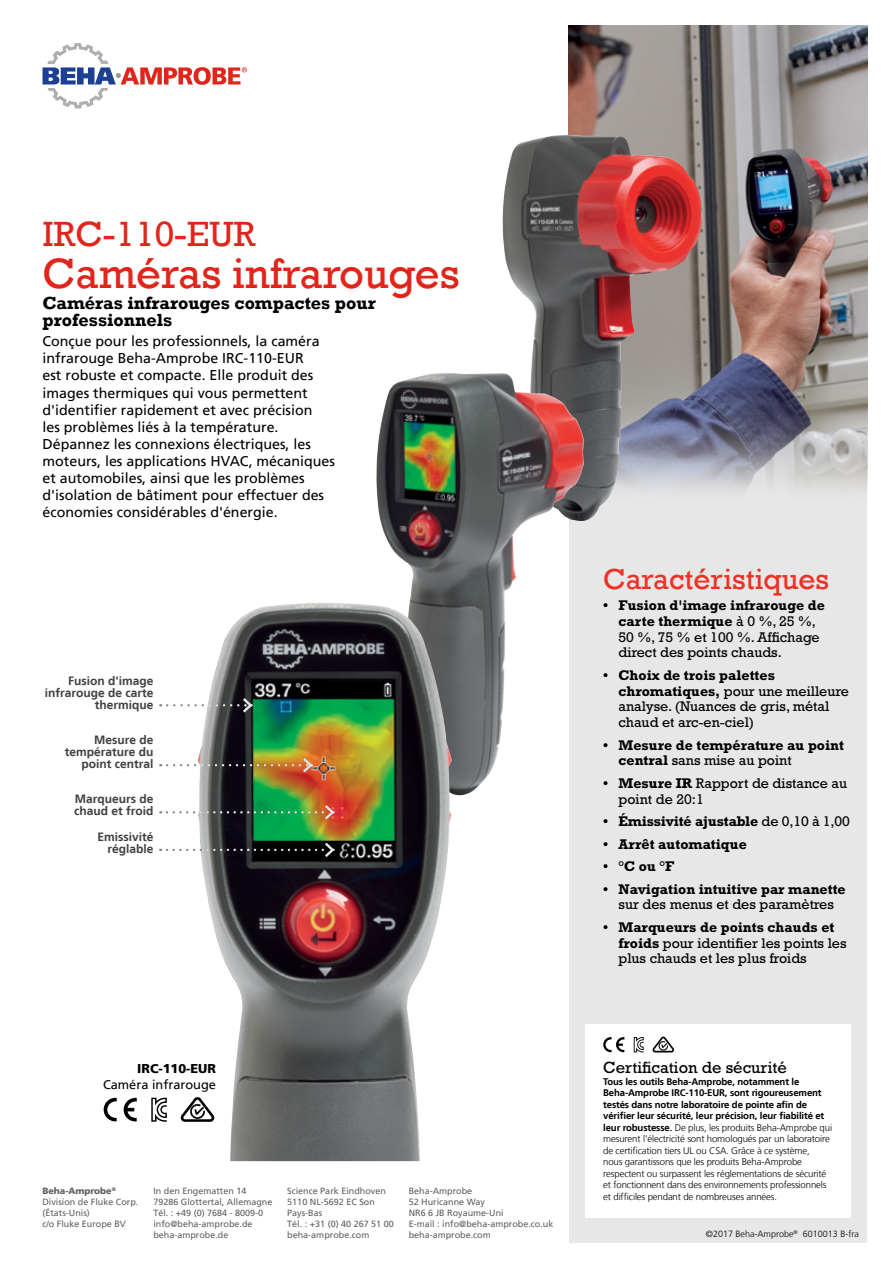
<style>
.page{position:relative;width:893px;height:1263px;background:#fff}
.page>*{position:absolute;margin:0;border:0;box-sizing:border-box;transform-origin:0 0}
.t1{font:43.5px "Rockwell";color:#e1251b}
.t2{font:36px "Rockwell";color:#e1251b}
.t3{font:29.7px "Rockwell";color:#ee3124}
.t4{font:700 18px/16.5px "Rockwell";color:#000}
.t5{font:16.5px "Rockwell Std";color:#000}
.t6{font:14.25px/17.1px "Frutiger LT";color:#000}
.t7{font:14.25px/15.8px "Rockwell Std";color:#000}
.t8{font:700 14.25px/15.8px "Rockwell Std";color:#000}
.t9{font:12.75px "Frutiger LT";color:#000}
.t10{font:900 12.75px "Frutiger LT";color:#000}
.t11{font:700 12px/12px "Frutiger LT";color:#414042;text-align:right}
.t12{font:300 9.6px/11.6px "Frutiger LT";letter-spacing:-.015em;color:#000}
.t13{font:9px/10.8px "Frutiger LT";color:#5f6062}
.t14{font:300 9px "Frutiger LT";color:#000}
.s1{font-weight:900}
.s2{font-weight:700}
.s3{font-weight:400}
</style>
<div class="page">
<div style="left:569px;top:27px;width:298px;height:1215px;background:#e7e7e7"></div>
<svg style="left:43px;top:43px;width:204px;height:66px"></svg>
<img style="left:569px;top:26px;width:298px;height:464px">
<img style="left:502px;top:135px;width:200px;height:386px">
<img style="left:376px;top:373px;width:208px;height:423px">
<img style="left:199px;top:603px;width:253px;height:558px">
<div style="left:585px;top:1024px;width:265px;height:193px;background:#fff"></div>
<svg style="left:603px;top:1037px;width:21px;height:15px"></svg>
<svg style="left:652px;top:1036px;width:22px;height:16px"></svg>
<svg style="left:634px;top:1037px;width:10px;height:15px"></svg>
<svg style="left:124px;top:1098px;width:13px;height:23px"></svg>
<svg style="left:104px;top:1098px;width:13px;height:23px"></svg>
<svg style="left:180px;top:1097px;width:34px;height:25px"></svg>
<svg style="left:151px;top:1098px;width:16px;height:24px"></svg>
<svg style="left:167px;top:840px;width:169px;height:19px"></svg>
<svg style="left:167px;top:696px;width:87px;height:19px"></svg>
<svg style="left:167px;top:756px;width:147px;height:19px"></svg>
<svg style="left:167px;top:803px;width:169px;height:19px"></svg>
<h2 class="t2" style="left:43px;top:213px;width:215px">IRC-110-EUR</h2>
<h1 class="t1" style="left:43px;top:248px;width:419px">Caméras infrarouges</h1>
<h3 class="t4" style="left:43px;top:295px;width:335px">Caméras infrarouges compactes pour professionnels</h3>
<p class="t6" style="left:43px;top:333px;width:294px">Conçue pour les professionnels, la caméra infrarouge Beha-Amprobe IRC-110-EUR<br>est robuste et compacte. Elle produit des images thermiques qui vous permettent d'identifier rapidement et avec précision<br>les problèmes liés à la température.<br>Dépannez les connexions électriques, les moteurs, les applications HVAC, mécaniques et automobiles, ainsi que les problèmes d'isolation de bâtiment pour effectuer des économies considérables d'énergie.</p>
<p class="t11" style="left:45px;top:675px;width:110px">Fusion d'image infrarouge de carte thermique</p>
<p class="t11" style="left:65px;top:734px;width:90px">Mesure de température du point central</p>
<p class="t11" style="left:74px;top:793px;width:81px;text-align:left">Marqueurs de chaud et froid</p>
<p class="t11" style="left:97px;top:831px;width:58px">Emissivité réglable</p>
<h3 class="t10" style="left:137px;top:1061px;width:80px">IRC-110-EUR</h3>
<h3 class="t9" style="left:103px;top:1077px;width:114px">Caméra infrarouge</h3>
<p class="t13" style="left:42px;top:1186px;width:98px"><span class="s1">Beha-Amprobe</span><sup>®<br></sup>Division de Fluke Corp. (États-Unis)<br>c/o Fluke Europe BV</p>
<p class="t13" style="left:153px;top:1186px;width:121px">In den Engematten 14<br>79286 Glottertal, Allemagne<br>Tél. : +49 (0) 7684 - 8009-0 info@beha-amprobe.de beha-amprobe.de</p>
<p class="t13" style="left:409px;top:1186px;width:146px">Beha-Amprobe<br>52 Huricanne Way<br>NR6 6 JB Royaume-Uni<br>E-mail : info@beha-amprobe.co.uk beha-amprobe.com</p>
<p class="t13" style="left:287px;top:1186px;width:108px">Science Park Eindhoven<br>5110 NL-5692 EC Son<br>Pays-Bas<br>Tél. : +31 (0) 40 267 51 00 beha-amprobe.com</p>
<h3 class="t3" style="left:603px;top:562px;width:227px">Caractéristiques</h3>
<h3 class="t7" style="left:618px;top:597px;width:208px;text-indent:-15px"><span class="s2">• Fusion d'image infrarouge de carte thermique</span> à 0 %, 25 %,<br>50 %, 75 % et 100 %. Affichage direct des points chauds.</h3>
<h3 class="t7" style="left:618px;top:667px;width:232px;text-indent:-15px"><span class="s2">• Choix de trois palettes chromatiques,</span> pour une meilleure analyse. (Nuances de gris, métal chaud et arc-en-ciel)</h3>
<h3 class="t8" style="left:618px;top:737px;width:227px;text-indent:-15px">• Mesure de température au point central <span class="s3">sans mise au point</span></h3>
<h3 class="t7" style="left:618px;top:775px;width:230px;text-indent:-15px"><span class="s2">• Mesure IR</span> Rapport de distance au point de 20:1</h3>
<h3 class="t8" style="left:603px;top:813px;width:248px">• Émissivité ajustable <span class="s3">de 0,10 à 1,00</span></h3>
<h3 class="t8" style="left:603px;top:836px;width:145px">• Arrêt automatique</h3>
<h3 class="t8" style="left:603px;top:858px;width:73px">• °C ou °F</h3>
<h3 class="t8" style="left:603px;top:881px;width:244px">• Navigation intuitive par manette</h3>
<h3 class="t7" style="left:618px;top:896px;width:217px">sur des menus et des paramètres</h3>
<h3 class="t7" style="left:618px;top:919px;width:230px;text-indent:-15px"><span class="s2">• Marqueurs de points chauds et froids</span> pour identifier les points les plus chauds et les plus froids</h3>
<h3 class="t5" style="left:603px;top:1058px;width:185px">Certification de sécurité</h3>
<p class="t12" style="left:603px;top:1075px;width:230px"><span class="s2">Tous les outils Beha-Amprobe, notamment le Beha-Amprobe IRC-110-EUR, sont rigoureusement testés dans notre laboratoire de pointe afin de vérifier leur sécurité, leur précision, leur fiabilité et leur robustesse.</span> De plus, les produits Beha-Amprobe qui mesurent l'électricité sont homologués par un laboratoire de certification tiers UL ou CSA. Grâce à ce système,<br>nous garantissons que les produits Beha-Amprobe respectent ou surpassent les réglementations de sécurité et fonctionnent dans des environnements professionnels et difficiles pendant de nombreuses années.</p>
<p class="t14" style="left:706px;top:1229px;width:154px">©2017 Beha-Amprobe<sup>®</sup> 6010013 B-fra</p>
</div>
